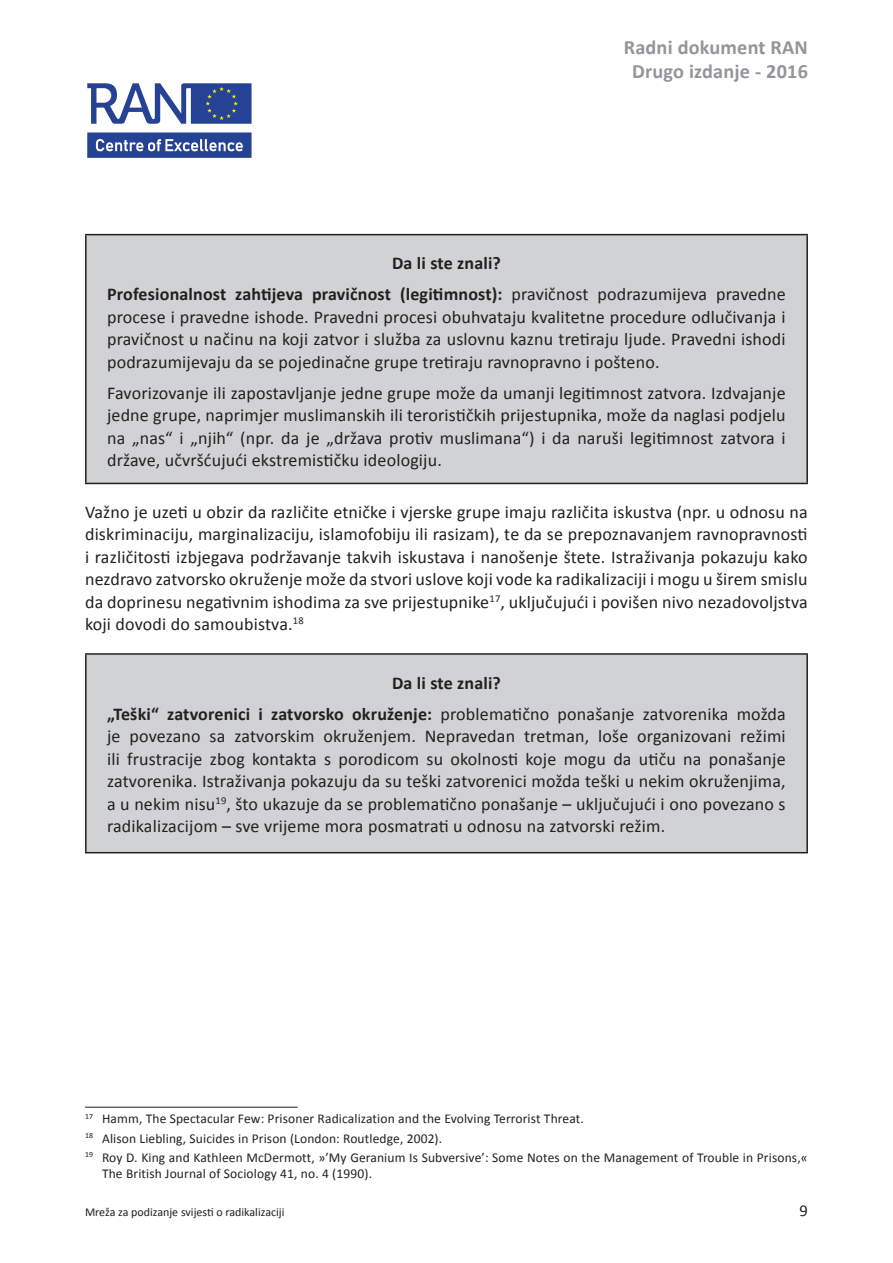
<style>
.page{position:relative;width:893px;height:1263px;background:#fff}
.page>*{position:absolute;margin:0;border:0;box-sizing:border-box;transform-origin:0 0}
.t1{font:700 20.25px/24.8px "Calibri";letter-spacing:.01em;color:#939598;text-align:center}
.t2{font:18px/22.5px "Calibri";letter-spacing:.01em;color:#231f20;text-align:justify}
.t3{font:700 18px/31px "Calibri";letter-spacing:.01em;color:#231f20;text-align:center}
.t4{font:16.5px "Calibri";color:#231f20}
.t5{font:13.5px/19.2px "Calibri";letter-spacing:.01em;color:#231f20}
.t6{font:12px "Calibri";color:#231f20}
.s1{font-weight:400}
</style>
<div class="page">
<svg style="left:87px;top:83px;width:165px;height:41px"></svg>
<svg style="left:87px;top:132px;width:165px;height:26px;background:#4d64a8"></svg>
<div style="left:86px;top:235px;width:721px;height:248px;background:#d1d2d4"></div>
<hr style="left:85px;top:234px;width:723px;height:1px;background:#231f20">
<hr style="left:85px;top:235px;width:2px;height:248px;background:#231f20">
<hr style="left:806px;top:235px;width:2px;height:248px;background:#231f20">
<hr style="left:85px;top:483px;width:723px;height:1px;background:#231f20">
<div style="left:86px;top:654px;width:721px;height:199px;background:#d1d2d4"></div>
<hr style="left:85px;top:653px;width:723px;height:2px;background:#231f20">
<hr style="left:85px;top:655px;width:2px;height:197px;background:#231f20">
<hr style="left:806px;top:655px;width:2px;height:197px;background:#231f20">
<hr style="left:85px;top:852px;width:723px;height:1px;background:#231f20">
<hr style="left:85px;top:1107px;width:213px;height:1px;background:#231f20">
<p class="t1" style="left:624px;top:34px;width:186px">Radni dokument RAN<br>Drugo izdanje - 2016</p>
<p class="t3" style="left:107px;top:247px;width:680px">Da li ste znali?<br>Profesionalnost zahtijeva pravičnost (legitimnost): <span class="s1">pravičnost podrazumijeva pravedne</span></p>
<p class="t2" style="left:107px;top:305px;width:680px">procese i pravedne ishode. Pravedni procesi obuhvataju kvalitetne procedure odlučivanja i pravičnost u načinu na koji zatvor i služba za uslovnu kaznu tretiraju ljude. Pravedni ishodi podrazumijevaju da se pojedinačne grupe tretiraju ravnopravno i pošteno.</p>
<p class="t2" style="left:107px;top:381px;width:680px">Favorizovanje ili zapostavljanje jedne grupe može da umanji legitimnost zatvora. Izdvajanje jedne grupe, naprimjer muslimanskih ili terorističkih prijestupnika, može da naglasi podjelu na „nas“ i „njih“ (npr. da je „država protiv muslimana“) i da naruši legitimnost zatvora i države, učvršćujući ekstremističku ideologiju.</p>
<p class="t2" style="left:85px;top:500px;width:724px">Važno je uzeti u obzir da različite etničke i vjerske grupe imaju različita iskustva (npr. u odnosu na diskriminaciju, marginalizaciju, islamofobiju ili rasizam), te da se prepoznavanjem ravnopravnosti i različitosti izbjegava podržavanje takvih iskustava i nanošenje štete. Istraživanja pokazuju kako nezdravo zatvorsko okruženje može da stvori uslove koji vode ka radikalizaciji i mogu u širem smislu da doprinesu negativnim ishodima za sve prijestupnike<sup>17</sup>, uključujući i povišen nivo nezadovoljstva koji dovodi do samoubistva.<sup>18</sup> <sup>19</sup></p>
<p class="t3" style="left:107px;top:666px;width:680px">Da li ste znali?<br>„Teški“ zatvorenici i zatvorsko okruženje: <span class="s1">problematično ponašanje zatvorenika možda</span></p>
<p class="t2" style="left:107px;top:724px;width:680px">je povezano sa zatvorskim okruženjem. Nepravedan tretman, loše organizovani režimi ili frustracije zbog kontakta s porodicom su okolnosti koje mogu da utiču na ponašanje zatvorenika. Istraživanja pokazuju da su teški zatvorenici možda teški u nekim okruženjima, a u nekim nisu<sup>19</sup>, što ukazuje da se problematično ponašanje – uključujući i ono povezano s radikalizacijom – sve vrijeme mora posmatrati u odnosu na zatvorski režim.</p>
<p class="t5" style="left:85px;top:1109px;width:724px"><sup>17</sup> Hamm, The Spectacular Few: Prisoner Radicalization and the Evolving Terrorist Threat.<br><sup>18</sup> Alison Liebling, Suicides in Prison (London: Routledge, 2002).<br><sup>19</sup> Roy D. King and Kathleen McDermott, »’My Geranium Is Subversive’: Some Notes on the Management of Trouble in Prisons,«</p>
<p class="t5" style="left:102px;top:1163px;width:272px">The British Journal of Sociology 41, no. 4 (1990).</p>
<p class="t6" style="left:85px;top:1205px;width:201px">Mreža za podizanje svijesti o radikalizaciji</p>
<p class="t4" style="left:800px;top:1200px;width:10px">9</p>
</div>
